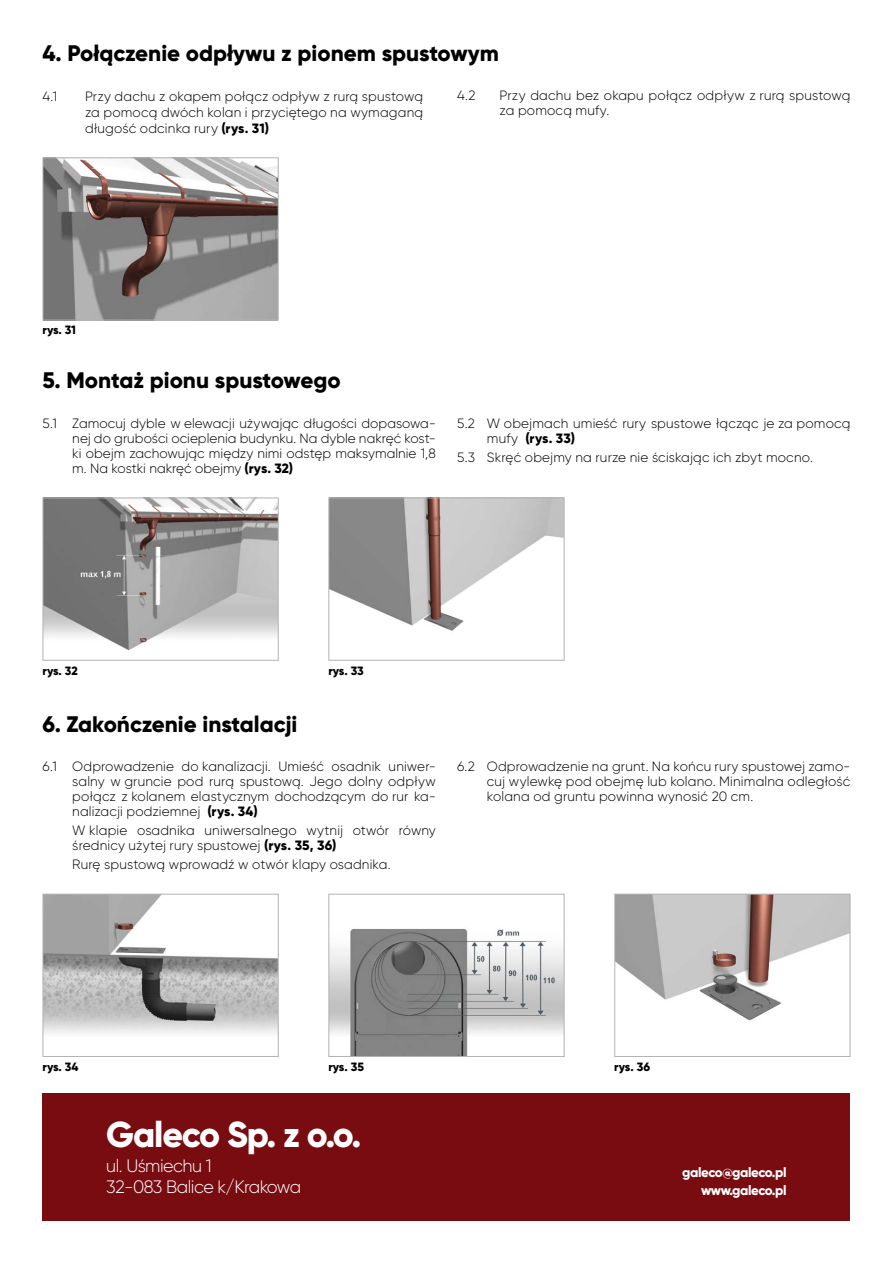
<style>
.page{position:relative;width:893px;height:1263px;background:#fff}
.page>*{position:absolute;margin:0;border:0;box-sizing:border-box;transform-origin:0 0}
.t1{font:800 36px "Gilroy";letter-spacing:-.03em;color:#fff}
.t2{font:800 22.5px "Gilroy";color:#000}
.t3{font:300 18px/21px "Gilroy";letter-spacing:-.03em;color:#fff}
.t4{font:300 13.5px/15px "Gilroy";letter-spacing:.01em;color:#000;text-align:justify}
.t5{font:800 13.5px/18px "Gilroy";letter-spacing:-.03em;color:#fff;text-align:right}
.t6{font:800 12px "Gilroy";letter-spacing:-.005em;color:#000}
.s1{font-weight:800}
</style>
<div class="page">
<div style="left:43px;top:1093px;width:807px;height:127px;background:#780c10"></div>
<img style="left:45px;top:159px;width:232px;height:159px">
<div style="left:43px;top:157px;width:236px;height:163px;border:1px solid #b3b2b2"></div>
<img style="left:45px;top:499px;width:232px;height:152px">
<div style="left:43px;top:497px;width:236px;height:164px;border:1px solid #b3b2b2"></div>
<img style="left:45px;top:896px;width:232px;height:137px">
<div style="left:43px;top:894px;width:236px;height:163px;border:1px solid #b3b2b2"></div>
<img style="left:330px;top:499px;width:233px;height:132px">
<div style="left:328px;top:497px;width:237px;height:164px;border:1px solid #b3b2b2"></div>
<img style="left:330px;top:928px;width:233px;height:127px">
<div style="left:328px;top:894px;width:237px;height:163px;border:1px solid #b3b2b2"></div>
<img style="left:616px;top:896px;width:232px;height:125px">
<div style="left:614px;top:894px;width:236px;height:163px;border:1px solid #b3b2b2"></div>
<h2 class="t2" style="left:43px;top:38px;width:458px">4. Połączenie odpływu z pionem spustowym</h2>
<p class="t4" style="left:43px;top:88px;width:16px">4.1</p>
<p class="t4" style="left:85px;top:88px;width:340px;line-height:16.2px">Przy dachu z okapem połącz odpływ z rurą spustową za pomocą dwóch kolan i przyciętego na wymaganą długość odcinka rury <span class="s1">(rys. 31)</span></p>
<p class="t4" style="left:457px;top:88px;width:20px">4.2</p>
<p class="t4" style="left:500px;top:88px;width:352px">Przy dachu bez okapu połącz odpływ z rurą spustową za pomocą mufy.</p>
<p class="t6" style="left:43px;top:323px;width:35px">rys. 31</p>
<h2 class="t2" style="left:43px;top:366px;width:300px">5. Montaż pionu spustowego</h2>
<p class="t4" style="left:72px;top:415px;width:365px;text-indent:-30px">5.1 Zamocuj dyble w elewacji używając długości dopasowa&shy;nej do grubości ocieplenia budynku. Na dyble nakręć kost&shy;ki obejm zachowując między nimi odstęp maksymalnie 1,8 m. Na kostki nakręć obejmy <span class="s1">(rys. 32)</span></p>
<p class="t4" style="left:487px;top:415px;width:365px;text-indent:-30px">5.2 W obejmach umieść rury spustowe łącząc je za pomocą mufy <span class="s1">(rys. 33)</span></p>
<p class="t4" style="left:457px;top:449px;width:357px">5.3 Skręć obejmy na rurze nie ściskając ich zbyt mocno.</p>
<p class="t6" style="left:43px;top:663px;width:37px">rys. 32</p>
<h2 class="t2" style="left:43px;top:710px;width:256px">6. Zakończenie instalacji</h2>
<p class="t6" style="left:328px;top:663px;width:37px">rys. 33</p>
<p class="t4" style="left:72px;top:758px;width:365px;text-indent:-30px">6.1 Odprowadzenie do kanalizacji. Umieść osadnik uniwer&shy;salny w gruncie pod rurą spustową. Jego dolny odpływ połącz z kolanem elastycznym dochodzącym do rur ka&shy;nalizacji podziemnej <span class="s1">(rys. 34)</span></p>
<p class="t4" style="left:72px;top:822px;width:365px">W klapie osadnika uniwersalnego wytnij otwór równy średnicy użytej rury spustowej <span class="s1">(rys. 35, 36)</span></p>
<p class="t4" style="left:72px;top:857px;width:320px">Rurę spustową wprowadź w otwór klapy osadnika.</p>
<p class="t4" style="left:487px;top:758px;width:365px;text-indent:-30px">6.2 Odprowadzenie na grunt. Na końcu rury spustowej zamo&shy;cuj wylewkę pod obejmę lub kolano. Minimalna odległość kolana od gruntu powinna wynosić 20 cm.</p>
<p class="t6" style="left:43px;top:1059px;width:38px">rys. 34</p>
<p class="t6" style="left:328px;top:1059px;width:37px">rys. 35</p>
<p class="t6" style="left:614px;top:1059px;width:37px">rys. 36</p>
<h1 class="t1" style="left:106px;top:1112px;width:257px">Galeco Sp. z o.o.</h1>
<h3 class="t3" style="left:106px;top:1155px;width:196px">ul. Uśmiechu 1<br>32-083 Balice k/Krakowa</h3>
<p class="t5" style="left:682px;top:1163px;width:106px">galeco@galeco.pl www.galeco.pl</p>
</div>
